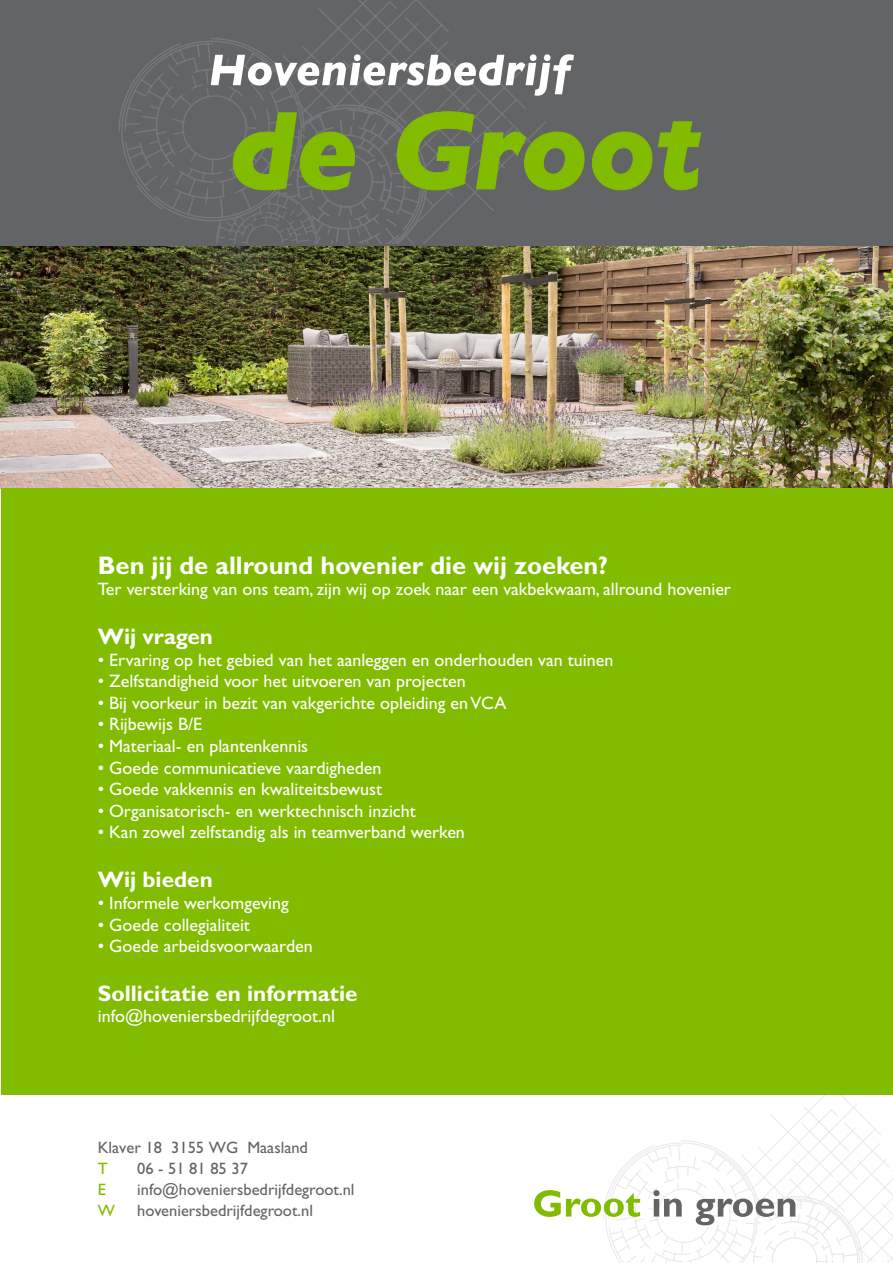
<style>
.page{position:relative;width:893px;height:1263px;background:#fff}
.page>*{position:absolute;margin:0;border:0;box-sizing:border-box;transform-origin:0 0}
.t1{font:700 25.5px "Gill Sans";color:#fff}
.t2{font:700 22.5px "Gill Sans";color:#fff}
.t3{font:18px "Gill Sans";color:#fff}
.t4{font:16.5px "Gill Sans";color:#636467}
.t5{font:16.5px "Gill Sans";color:#636466}
.t6{font:16.5px "Gill Sans";color:#82bc00}
</style>
<div class="page">
<img style="left:0;top:245px;width:893px;height:243px">
<svg style="left:534px;top:1095px;width:359px;height:168px"></svg>
<div style="left:1px;top:488px;width:892px;height:607px;background:#82bc00"></div>
<div style="left:0;top:0;width:893px;height:245px;background:#636467"></div>
<svg style="left:119px;top:0;width:583px;height:244px"></svg>
<h1 class="t1" style="left:98px;top:550px;width:512px">Ben jij de allround hovenier die wij zoeken?</h1>
<p class="t3" style="left:98px;top:579px;width:635px">Ter versterking van ons team, zijn wij op zoek naar een vakbekwaam, allround hovenier</p>
<p class="t2" style="left:98px;top:623px;width:117px">Wij vragen</p>
<p class="t3" style="left:98px;top:649px;width:517px">• Ervaring op het gebied van het aanleggen en onderhouden van tuinen</p>
<p class="t3" style="left:98px;top:671px;width:370px">• Zelfstandigheid voor het uitvoeren van projecten</p>
<p class="t3" style="left:98px;top:692px;width:410px">• Bij voorkeur in bezit van vakgerichte opleiding en VCA</p>
<p class="t3" style="left:98px;top:714px;width:106px">• Rijbewijs B/E</p>
<p class="t3" style="left:98px;top:736px;width:212px">• Materiaal- en plantenkennis</p>
<p class="t3" style="left:98px;top:757px;width:285px">• Goede communicatieve vaardigheden</p>
<p class="t3" style="left:98px;top:779px;width:286px">• Goede vakkennis en kwaliteitsbewust</p>
<p class="t3" style="left:98px;top:800px;width:319px">• Organisatorisch- en werktechnisch inzicht</p>
<p class="t3" style="left:98px;top:822px;width:369px">• Kan zowel zelfstandig als in teamverband werken</p>
<p class="t2" style="left:98px;top:866px;width:116px">Wij bieden</p>
<p class="t3" style="left:98px;top:892px;width:193px">• Informele werkomgeving</p>
<p class="t3" style="left:98px;top:914px;width:154px">• Goede collegialiteit</p>
<p class="t3" style="left:98px;top:936px;width:217px">• Goede arbeidsvoorwaarden</p>
<p class="t2" style="left:98px;top:980px;width:261px">Sollicitatie en informatie</p>
<p class="t3" style="left:98px;top:1006px;width:239px">info@hoveniersbedrijfdegroot.nl</p>
<p class="t5" style="left:98px;top:1138px;width:212px">Klaver 18 3155 WG Maasland</p>
<p class="t6" style="left:98px;top:1159px;width:11px">T</p>
<p class="t5" style="left:137px;top:1159px;width:112px">06 - 51 81 85 37</p>
<p class="t6" style="left:98px;top:1180px;width:10px">E</p>
<p class="t4" style="left:137px;top:1180px;width:219px">info@hoveniersbedrijfdegroot.nl</p>
<p class="t6" style="left:98px;top:1201px;width:19px">W</p>
<p class="t4" style="left:137px;top:1201px;width:177px">hoveniersbedrijfdegroot.nl</p>
</div>
